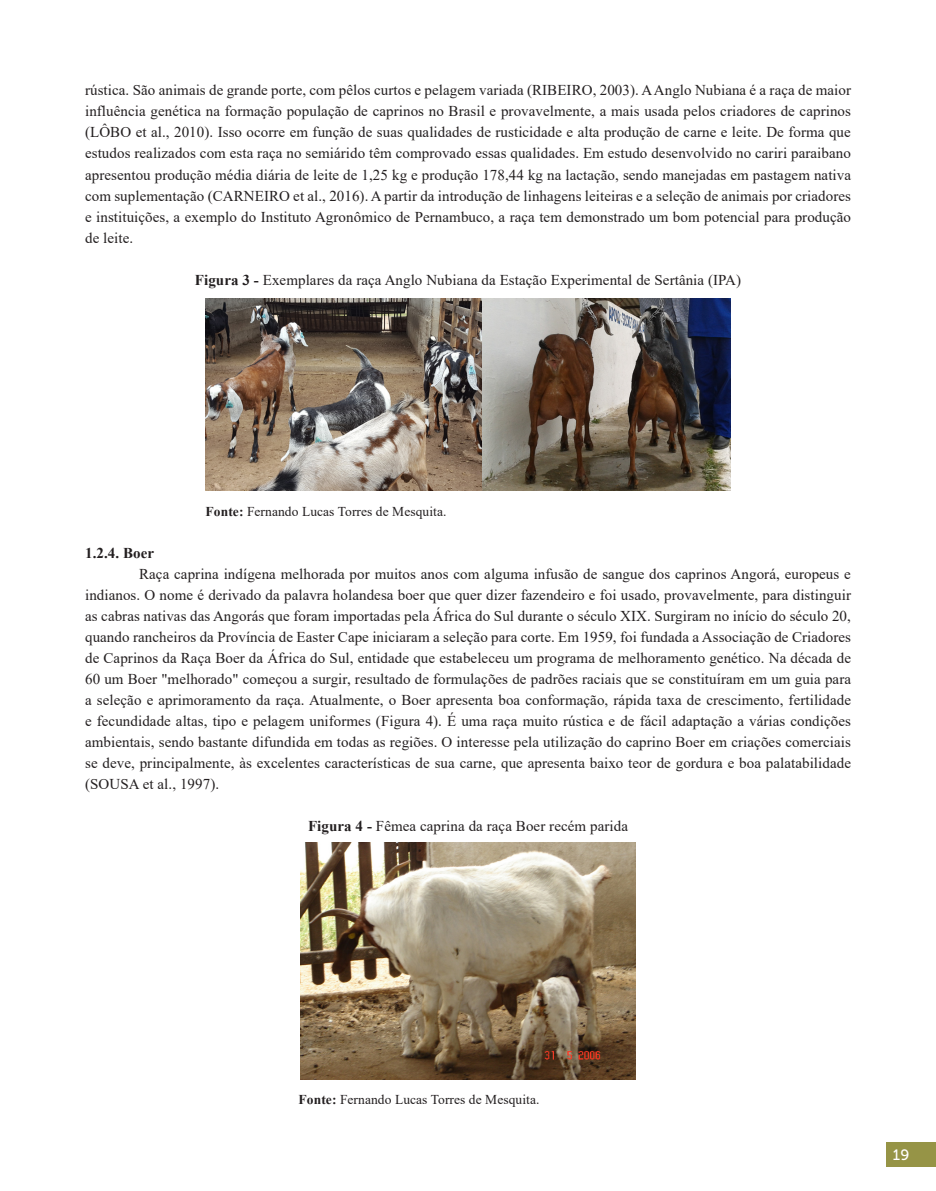
<style>
.page{position:relative;width:936px;height:1191px;background:#fff}
.page>*{position:absolute;margin:0;border:0;box-sizing:border-box;transform-origin:0 0}
.t1{font:15px/21px "Times New Roman";letter-spacing:.005em;color:#231f20;text-align:justify}
.t2{font:700 15px "Times New Roman";color:#231f20}
.t3{font:15px "Museo Sans 500";color:#fff}
.t4{font:13.5px "Times New Roman";letter-spacing:.005em;color:#231f20}
.s1{font-weight:700}
</style>
<div class="page">
<div style="left:886px;top:1142px;width:49px;height:24px;background:#969446"></div>
<img style="left:206px;top:298px;width:276px;height:192px">
<img style="left:482px;top:298px;width:248px;height:192px">
<img style="left:300px;top:842px;width:335px;height:237px">
<p class="t1" style="left:85px;top:79px;width:767px">rústica. São animais de grande porte, com pêlos curtos e pelagem variada (RIBEIRO, 2003). A Anglo Nubiana é a raça de maior influência genética na formação população de caprinos no Brasil e provavelmente, a mais usada pelos criadores de caprinos (LÔBO et al., 2010). Isso ocorre em função de suas qualidades de rusticidade e alta produção de carne e leite. De forma que estudos realizados com esta raça no semiárido têm comprovado essas qualidades. Em estudo desenvolvido no cariri paraibano apresentou produção média diária de leite de 1,25 kg e produção 178,44 kg na lactação, sendo manejadas em pastagem nativa com suplementação (CARNEIRO et al., 2016). A partir da introdução de linhagens leiteiras e a seleção de animais por criadores e instituições, a exemplo do Instituto Agronômico de Pernambuco, a raça tem demonstrado um bom potencial para produção de leite.</p>
<p class="t1" style="left:195px;top:268px;width:548px"><span class="s1">Figura 3 -</span> Exemplares da raça Anglo Nubiana da Estação Experimental de Sertânia (IPA)</p>
<p class="t4" style="left:206px;top:501px;width:242px"><span class="s1">Fonte:</span> Fernando Lucas Torres de Mesquita.</p>
<p class="t2" style="left:85px;top:542px;width:71px">1.2.4. Boer</p>
<p class="t1" style="left:85px;top:562px;width:767px;text-indent:54px">Raça caprina indígena melhorada por muitos anos com alguma infusão de sangue dos caprinos Angorá, europeus e indianos. O nome é derivado da palavra holandesa boer que quer dizer fazendeiro e foi usado, provavelmente, para distinguir as cabras nativas das Angorás que foram importadas pela África do Sul durante o século XIX. Surgiram no início do século 20, quando rancheiros da Província de Easter Cape iniciaram a seleção para corte. Em 1959, foi fundada a Associação de Criadores de Caprinos da Raça Boer da África do Sul, entidade que estabeleceu um programa de melhoramento genético. Na década de 60 um Boer "melhorado" começou a surgir, resultado de formulações de padrões raciais que se constituíram em um guia para a seleção e aprimoramento da raça. Atualmente, o Boer apresenta boa conformação, rápida taxa de crescimento, fertilidade e fecundidade altas, tipo e pelagem uniformes (Figura 4). É uma raça muito rústica e de fácil adaptação a várias condições ambientais, sendo bastante difundida em todas as regiões. O interesse pela utilização do caprino Boer em criações comerciais se deve, principalmente, às excelentes características de sua carne, que apresenta baixo teor de gordura e boa palatabilidade (SOUSA et al., 1997).</p>
<p class="t1" style="left:308px;top:814px;width:321px"><span class="s1">Figura 4 -</span> Fêmea caprina da raça Boer recém parida</p>
<p class="t4" style="left:298px;top:1089px;width:242px"><span class="s1">Fonte:</span> Fernando Lucas Torres de Mesquita.</p>
<p class="t3" style="left:892px;top:1146px;width:18px">19</p>
</div>
